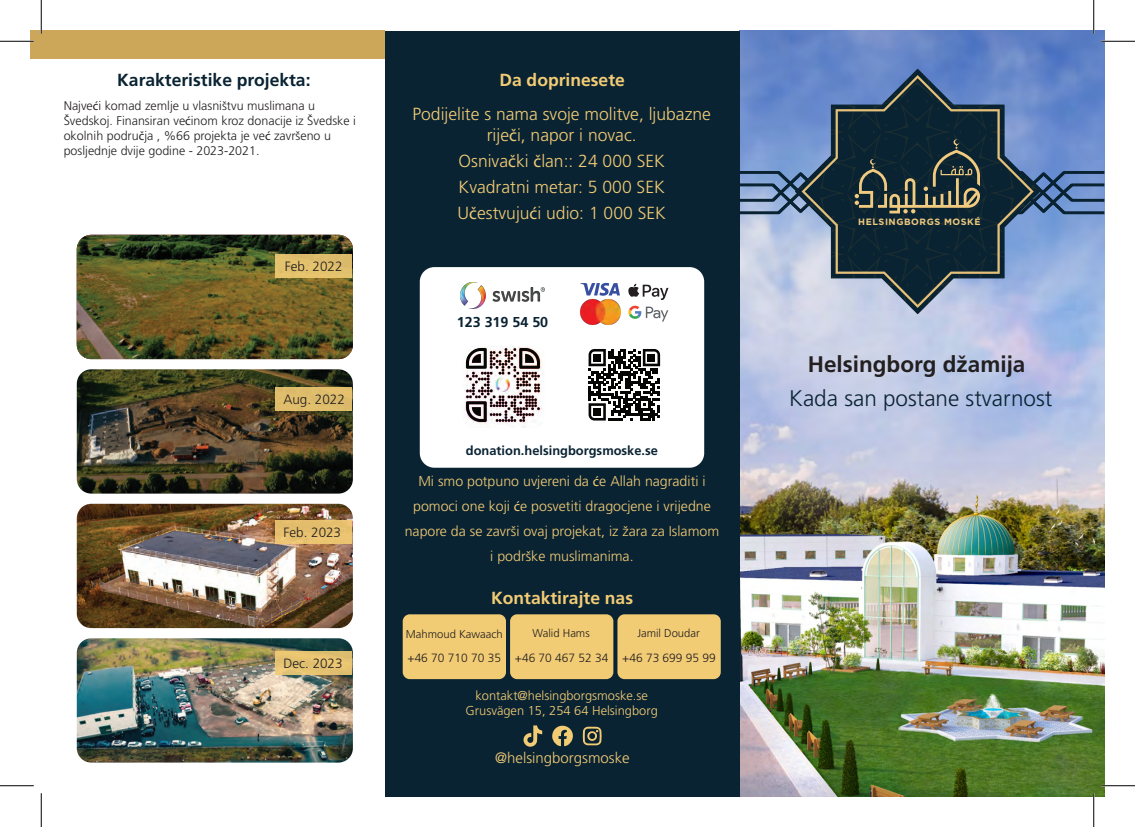
<style>
.page{position:relative;width:1135px;height:827px;background:#fff}
.page>*{position:absolute;margin:0;border:0;box-sizing:border-box;transform-origin:0 0}
.t1{font:300 22.5px "Frutiger LT Std";color:#0a2333}
.t2{font:700 22.5px "Frutiger LT Std";color:#231f20}
.t3{font:300 17.5px/26px "Frutiger LT Std";color:#f2cc75;text-align:center}
.t4{font:700 17.5px "Frutiger LT Std";color:#f2cc75}
.t5{font:700 17.5px "Frutiger LT Std";color:#0a2333}
.t6{font:300 15px "Frutiger LT Std";color:#f2cc75}
.t7{font:700 14.38px "Frutiger LT Std";color:#0a2333}
.t8{font:300 14.12px/25px "Frutiger LT Std";color:#f2cc75;text-align:center}
.t9{font:300 13.5px "Frutiger LT Std";color:#231f20}
.t10{font:300 12.88px/15.4px "Frutiger LT Std";color:#f2cc75;text-align:center}
.t11{font:700 12.88px "Frutiger LT Std";color:#0a2333}
.t12{font:300 12.5px/15px "Frutiger LT Std";color:#231f20}
.t13{font:300 12px "Frutiger LT Std";color:#231f20}
.t14{font:300 11.25px "Frutiger LT Std";color:#231f20}
.t15{font:700 9.12px "Gotham";letter-spacing:.06em;color:#f0ca7f}
.s1{font-family:"Myriad Pro";font-weight:400}
</style>
<div class="page">
<img style="left:740px;top:31px;width:364px;height:765px">
<svg style="left:795px;top:69px;width:245px;height:245px"></svg>
<svg style="left:802px;top:75px;width:232px;height:233px"></svg>
<div style="left:385px;top:31px;width:355px;height:765px;background:#0a2333"></div>
<div style="left:617px;top:614px;width:104px;height:65px;background:#f2cc75;border-radius:7px"></div>
<div style="left:510px;top:614px;width:103px;height:65px;background:#f2cc75;border-radius:7px"></div>
<div style="left:403px;top:614px;width:103px;height:65px;background:#f2cc75;border-radius:7px"></div>
<div style="left:420px;top:267px;width:284px;height:200px;background:#fff;border-radius:15px"></div>
<svg style="left:589px;top:349px;width:71px;height:71px"></svg>
<div style="left:593px;top:354px;width:8px;height:7px;background:#050504"></div>
<div style="left:648px;top:354px;width:7px;height:7px;background:#050504"></div>
<div style="left:593px;top:408px;width:8px;height:7px;background:#050504"></div>
<img style="left:464px;top:346px;width:80px;height:82px">
<img style="left:460px;top:283px;width:85px;height:26px">
<svg style="left:628px;top:284px;width:40px;height:16px"></svg>
<svg style="left:628px;top:306px;width:40px;height:15px"></svg>
<img style="left:581px;top:300px;width:40px;height:24px">
<svg style="left:580px;top:283px;width:40px;height:13px"></svg>
<div style="left:31px;top:31px;width:354px;height:28px;background:#cca659"></div>
<img style="left:77px;top:235px;width:276px;height:124px">
<img style="left:77px;top:369px;width:276px;height:124px">
<img style="left:77px;top:504px;width:276px;height:124px">
<div style="left:275px;top:254px;width:77px;height:24px;background:#e2c16d"></div>
<div style="left:275px;top:387px;width:77px;height:24px;background:#debd6b"></div>
<div style="left:275px;top:519px;width:77px;height:24px;background:#e5bf6e"></div>
<img style="left:77px;top:638px;width:276px;height:124px">
<div style="left:275px;top:651px;width:77px;height:24px;background:#e5c271"></div>
<svg style="left:740px;top:139px;width:364px;height:78px"></svg>
<svg style="left:552px;top:725px;width:21px;height:21px"></svg>
<svg style="left:523px;top:725px;width:19px;height:22px"></svg>
<svg style="left:583px;top:726px;width:19px;height:19px"></svg>
<hr style="left:0;top:40px;width:34px;height:2px;background:#fff">
<hr style="left:1101px;top:40px;width:34px;height:2px;background:#fff">
<hr style="left:40px;top:0;width:2px;height:34px;background:#fff">
<hr style="left:0;top:41px;width:34px;height:1px;background:#000">
<hr style="left:1101px;top:41px;width:34px;height:1px;background:#000">
<hr style="left:0;top:785px;width:34px;height:1px;background:#000">
<hr style="left:1101px;top:785px;width:34px;height:1px;background:#000">
<hr style="left:41px;top:0;width:1px;height:34px;background:#000">
<hr style="left:41px;top:793px;width:1px;height:34px;background:#000">
<hr style="left:1093px;top:0;width:1px;height:34px;background:#000">
<hr style="left:1093px;top:793px;width:1px;height:34px;background:#000">
<h2 class="t5" style="left:117px;top:70px;width:195px">Karakteristike projekta:</h2>
<p class="t12" style="left:64px;top:99px;width:294px">Najve<span class="s1">ć</span>i komad zemlje u vlasništvu muslimana u Švedskoj. Finansiran ve<span class="s1">ć</span>inom kroz donacije iz Švedske i okolnih podru<span class="s1">č</span>ja , %66 projekta je ve<span class="s1">ć</span> završeno u posljednje dvije godine - 2023-2021.</p>
<p class="t9" style="left:285px;top:259px;width:59px">Feb. 2022</p>
<p class="t9" style="left:283px;top:391px;width:63px">Aug. 2022</p>
<p class="t9" style="left:283px;top:524px;width:59px">Feb. 2023</p>
<p class="t9" style="left:283px;top:655px;width:61px">Dec. 2023</p>
<h2 class="t4" style="left:499px;top:70px;width:127px">Da doprinesete</h2>
<h2 class="t3" style="left:412px;top:104px;width:300px;line-height:21px">Podijelite s nama svoje molitve, ljubazne rije<span class="s1">č</span>i, napor i novac.</h2>
<h2 class="t3" style="left:458px;top:148px;width:210px;text-align:justify">Osniva<span class="s1">č</span>ki <span class="s1">č</span>lan:: 24 000 SEK Kvadratni metar: 5 000 SEK U<span class="s1">č</span>estvuju<span class="s1">ć</span>i udio: 1 000 SEK</h2>
<p class="t7" style="left:457px;top:314px;width:93px">123 319 54 50</p>
<p class="t11" style="left:466px;top:442px;width:194px">donation.helsingborgsmoske.se</p>
<p class="t8" style="left:405px;top:469px;width:316px">Mi smo potpuno uvjereni da <span class="s1">ć</span>e Allah nagraditi i pomoci one koji <span class="s1">ć</span>e posvetiti dragocjene i vrijedne napore da se završi ovaj projekat, iz žara za Islamom i podrške muslimanima.</p>
<h2 class="t4" style="left:491px;top:588px;width:143px">Kontaktirajte nas</h2>
<p class="t14" style="left:406px;top:627px;width:98px">Mahmoud Kawaach</p>
<p class="t13" style="left:407px;top:651px;width:95px">+46 70 710 70 35</p>
<p class="t14" style="left:533px;top:626px;width:59px">Walid Hams</p>
<p class="t13" style="left:515px;top:651px;width:95px">+46 70 467 52 34</p>
<p class="t14" style="left:637px;top:626px;width:64px">Jamil Doudar</p>
<p class="t13" style="left:622px;top:651px;width:95px">+46 73 699 95 99</p>
<p class="t10" style="left:466px;top:687px;width:194px">kontakt@helsingborgsmoske.se<br>Grusvägen 15, 254 64 Helsingborg</p>
<p class="t6" style="left:495px;top:749px;width:136px">@helsingborgsmoske</p>
<p class="t15" style="left:858px;top:215px;width:124px">HELSINGBORGS MOSKÉ</p>
<h1 class="t2" style="left:808px;top:350px;width:219px">Helsingborg džamija</h1>
<h1 class="t1" style="left:789px;top:385px;width:264px">Kada san postane stvarnost</h1>
</div>
